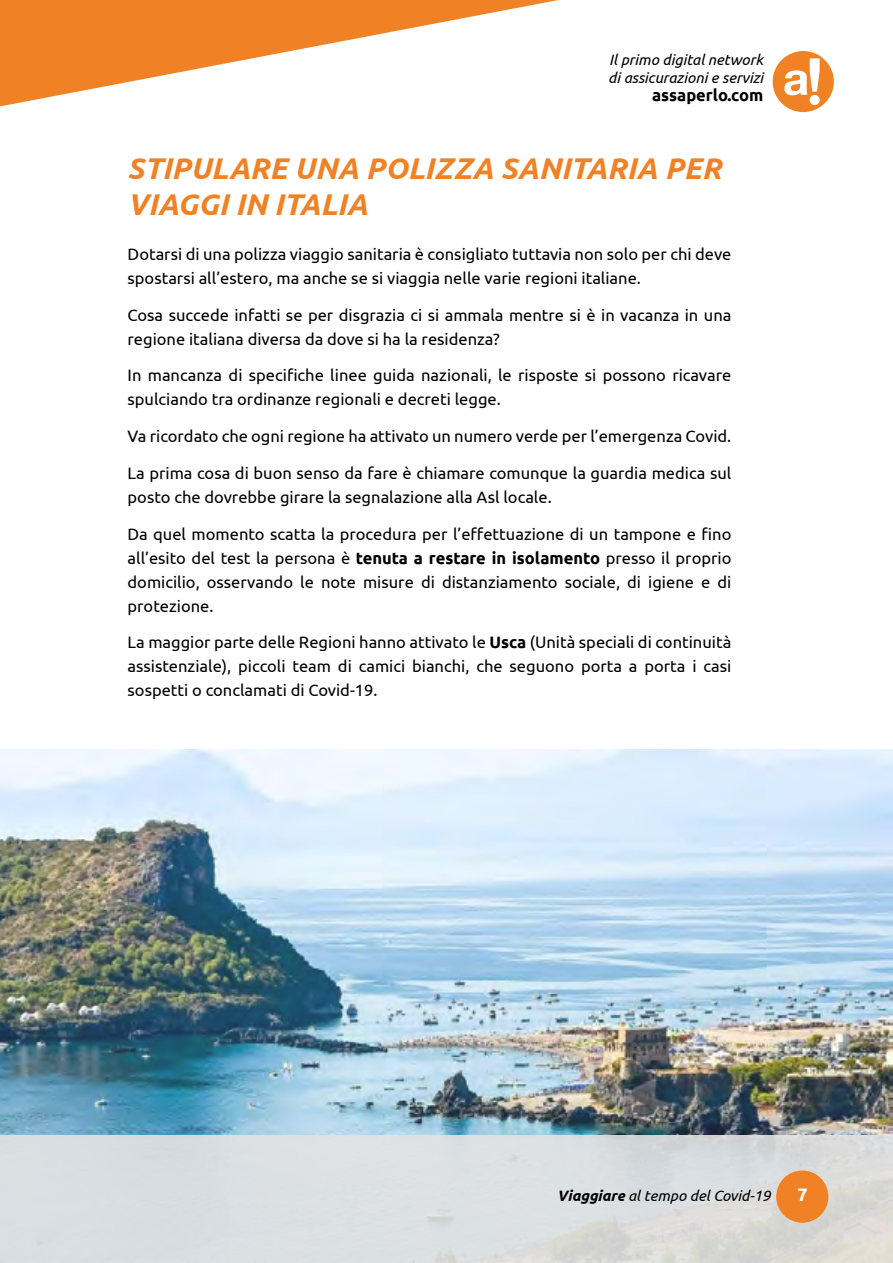
<style>
.page{position:relative;width:893px;height:1263px;background:#fff}
.page>*{position:absolute;margin:0;border:0;box-sizing:border-box;transform-origin:0 0}
.t1{font:italic 700 30px/36px "Ubuntu";color:#f08225}
.t2{font:700 18px "Ubuntu";color:#fff}
.t3{font:16.5px/24px "Ubuntu";color:#000}
.t4{font:700 16.5px "Ubuntu";color:#000}
.t5{font:italic 15px/18px "Ubuntu";color:#000}
.s1{font-weight:700}
</style>
<div class="page">
<div style="left:773px;top:51px;width:61px;height:61px;background:#f08225;border-radius:50%"></div>
<svg style="left:784px;top:58px;width:36px;height:37px"></svg>
<div style="left:810px;top:95px;width:10px;height:10px;background:#fff;border-radius:50%"></div>
<img style="left:1px;top:750px;width:891px;height:385px">
<div style="left:0;top:1135px;width:893px;height:128px;background:linear-gradient(to right,#d9e0e5,#dadbd8)"></div>
<div style="left:776px;top:1170px;width:52px;height:53px;background:#f08225;border-radius:50%"></div>
<svg style="left:0;top:0;width:557px;height:106px"></svg>
<p class="t5" style="left:608px;top:50px;width:157px">Il primo digital network di assicurazioni e servizi</p>
<p class="t4" style="left:652px;top:85px;width:113px">assaperlo.com</p>
<h1 class="t1" style="left:128px;top:149px;width:595px">STIPULARE UNA POLIZZA SANITARIA PER<br>VIAGGI IN ITALIA</h1>
<p class="t3" style="left:128px;top:241px;width:605px">Dotarsi di una polizza viaggio sanitaria è consigliato tuttavia non solo per chi deve spostarsi all’estero, ma anche se si viaggia nelle varie regioni italiane.</p>
<p class="t3" style="left:128px;top:302px;width:605px">Cosa succede infatti se per disgrazia ci si ammala mentre si è in vacanza in una regione italiana diversa da dove si ha la residenza?</p>
<p class="t3" style="left:128px;top:363px;width:605px">In mancanza di specifiche linee guida nazionali, le risposte si possono ricavare spulciando tra ordinanze regionali e decreti legge.</p>
<p class="t3" style="left:128px;top:424px;width:605px">Va ricordato che ogni regione ha attivato un numero verde per l’emergenza Covid.</p>
<p class="t3" style="left:128px;top:460px;width:605px">La prima cosa di buon senso da fare è chiamare comunque la guardia medica sul posto che dovrebbe girare la segnalazione alla Asl locale.</p>
<p class="t3" style="left:128px;top:521px;width:605px;text-align:justify">Da quel momento scatta la procedura per l’effettuazione di un tampone e fino all’esito del test la persona è <span class="s1">tenuta a restare in isolamento</span> presso il proprio domicilio, osservando le note misure di distanziamento sociale, di igiene e di protezione.</p>
<p class="t3" style="left:128px;top:630px;width:605px;text-align:justify">La maggior parte delle Regioni hanno attivato le <span class="s1">Usca</span> (Unità speciali di continuità assistenziale), piccoli team di camici bianchi, che seguono porta a porta i casi sospetti o conclamati di Covid-19.</p>
<p class="t5" style="left:557px;top:1186px;width:215px"><span class="s1">Viaggiare</span> al tempo del Covid-19</p>
<p class="t2" style="left:797px;top:1184px;width:12px">7</p>
</div>
